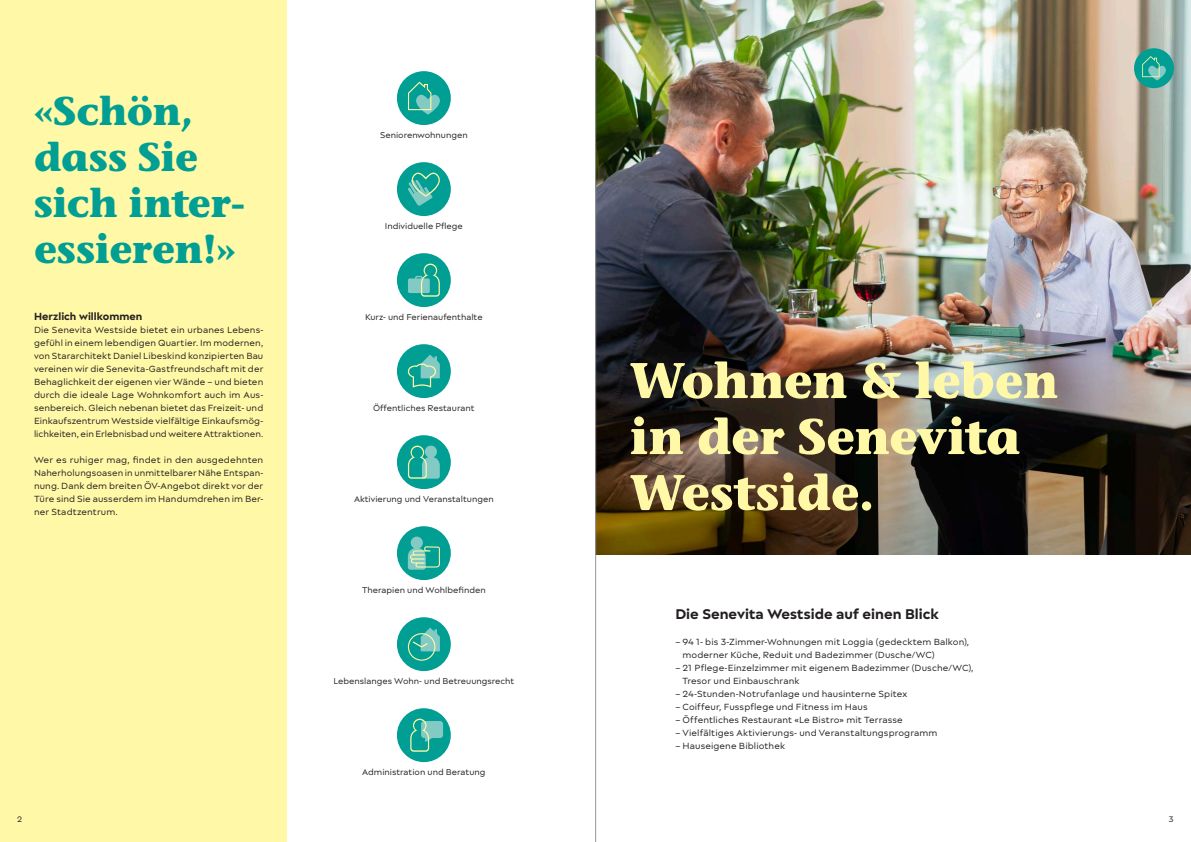
<style>
.page{position:relative;width:1191px;height:842px;background:#fff}
.page>*{position:absolute;margin:0;border:0;box-sizing:border-box;transform-origin:0 0}
.t1{font:700 50px/56px "Stone Informal ITC Pro";letter-spacing:-.01em;color:#fff8a6}
.t2{font:700 40px/46px "Stone Informal ITC Pro";letter-spacing:-.005em;color:#009e93}
.Untertitel_2{font:700 15px "Matteo";color:#231f20}
.Untertitel{font:700 11px "Matteo";letter-spacing:.005em;color:#231f20}
.Lauftext_Block{font:9.5px/13px "Matteo";letter-spacing:.01em;color:#231f20;text-align:justify}
.t3{font:9px "Matteo";color:#231f20}
.t4{font:8.5px "Matteo";color:#231f20}
</style>
<div class="page">
<div style="left:0;top:0;width:286px;height:842px;background:#fff8a6"></div>
<img style="left:596px;top:0;width:595px;height:307px">
<img style="left:596px;top:307px;width:595px;height:247px">
<div style="left:397px;top:344px;width:54px;height:54px;background:#009e93;border-radius:50%"></div>
<svg style="left:408px;top:355px;width:32px;height:33px"></svg>
<div style="left:397px;top:526px;width:54px;height:54px;background:#009e93;border-radius:50%"></div>
<svg style="left:408px;top:537px;width:32px;height:33px"></svg>
<div style="left:397px;top:617px;width:54px;height:54px;background:#009e93;border-radius:50%"></div>
<svg style="left:408px;top:628px;width:32px;height:33px"></svg>
<div style="left:397px;top:708px;width:54px;height:54px;background:#009e93;border-radius:50%"></div>
<svg style="left:410px;top:719px;width:33px;height:33px"></svg>
<div style="left:397px;top:71px;width:54px;height:54px;background:#009e93;border-radius:50%"></div>
<svg style="left:408px;top:82px;width:32px;height:33px"></svg>
<div style="left:397px;top:162px;width:54px;height:54px;background:#009e93;border-radius:50%"></div>
<svg style="left:408px;top:172px;width:32px;height:34px"></svg>
<div style="left:397px;top:253px;width:54px;height:54px;background:#009e93;border-radius:50%"></div>
<svg style="left:408px;top:264px;width:32px;height:33px"></svg>
<div style="left:397px;top:435px;width:54px;height:54px;background:#009e93;border-radius:50%"></div>
<svg style="left:408px;top:445px;width:32px;height:34px"></svg>
<div style="left:1134px;top:48px;width:40px;height:40px;background:#009e93;border-radius:50%"></div>
<svg style="left:1142px;top:56px;width:24px;height:24px"></svg>
<hr style="left:595px;top:0;width:1px;height:842px;background:#939598">
<p class="t2" style="left:34px;top:88px;width:213px">«Schön, dass Sie sich inter&shy;essieren!»</p>
<p class="Untertitel" style="left:34px;top:310px;width:110px">Herzlich willkommen</p>
<p class="Lauftext_Block" style="left:34px;top:323px;width:231px">Die Senevita Westside bietet ein urbanes Lebens&shy;gefühl in einem lebendigen Quartier. Im modernen, von Stararchitekt Daniel Libeskind konzipierten Bau vereinen wir die Senevita-Gastfreundschaft mit der Behaglichkeit der eigenen vier Wände – und bieten durch die ideale Lage Wohnkomfort auch im Aus&shy;senbereich. Gleich nebenan bietet das Freizeit- und Einkaufszentrum Westside vielfältige Einkaufsmög&shy;lichkeiten, ein Erlebnisbad und weitere Attraktionen.</p>
<p class="Lauftext_Block" style="left:34px;top:453px;width:231px">Wer es ruhiger mag, findet in den ausgedehnten Naherholungsoasen in unmittelbarer Nähe Entspan&shy;nung. Dank dem breiten ÖV-Angebot direkt vor der Türe sind Sie ausserdem im Handumdrehen im Ber&shy;ner Stadtzentrum.</p>
<p class="t3" style="left:380px;top:130px;width:89px">Seniorenwohnungen</p>
<p class="t3" style="left:385px;top:221px;width:79px">Individuelle Pflege</p>
<p class="t3" style="left:365px;top:312px;width:119px">Kurz- und Ferienaufenthalte</p>
<p class="t3" style="left:373px;top:403px;width:103px">Öffentliches Restaurant</p>
<p class="t3" style="left:354px;top:494px;width:141px">Aktivierung und Veranstaltungen</p>
<p class="t3" style="left:362px;top:585px;width:125px">Therapien und Wohlbefinden</p>
<p class="t3" style="left:333px;top:676px;width:182px">Lebenslanges Wohn- und Betreuungsrecht</p>
<p class="t3" style="left:362px;top:767px;width:125px">Administration und Beratung</p>
<p class="t1" style="left:629px;top:353px;width:430px">Wohnen &amp; leben in der Senevita</p>
<p class="t1" style="left:629px;top:465px;width:246px">Westside.</p>
<p class="Untertitel_2" style="left:675px;top:605px;width:265px">Die Senevita Westside auf einen Blick</p>
<p class="Lauftext_Block" style="left:682px;top:635px;width:288px;text-indent:-7px">– 94 1- bis 3-Zimmer-Wohnungen mit Loggia (gedecktem Balkon), moderner Küche, Reduit und Badezimmer (Dusche/WC)</p>
<p class="Lauftext_Block" style="left:682px;top:661px;width:292px;text-indent:-7px">– 21 Pflege-Einzelzimmer mit eigenem Badezimmer (Dusche/WC),<br>Tresor und Einbauschrank</p>
<p class="Lauftext_Block" style="left:675px;top:687px;width:233px">– 24-Stunden-Notrufanlage und hausinterne Spitex</p>
<p class="Lauftext_Block" style="left:675px;top:700px;width:194px">– Coiffeur, Fusspflege und Fitness im Haus</p>
<p class="Lauftext_Block" style="left:675px;top:713px;width:229px">– Öffentliches Restaurant «Le Bistro» mit Terrasse</p>
<p class="Lauftext_Block" style="left:675px;top:726px;width:264px">– Vielfältiges Aktivierungs- und Veranstaltungsprogramm</p>
<p class="Lauftext_Block" style="left:675px;top:739px;width:111px">– Hauseigene Bibliothek</p>
<p class="t4" style="left:17px;top:814px;width:7px">2</p>
<p class="t4" style="left:1168px;top:814px;width:7px">3</p>
</div>
